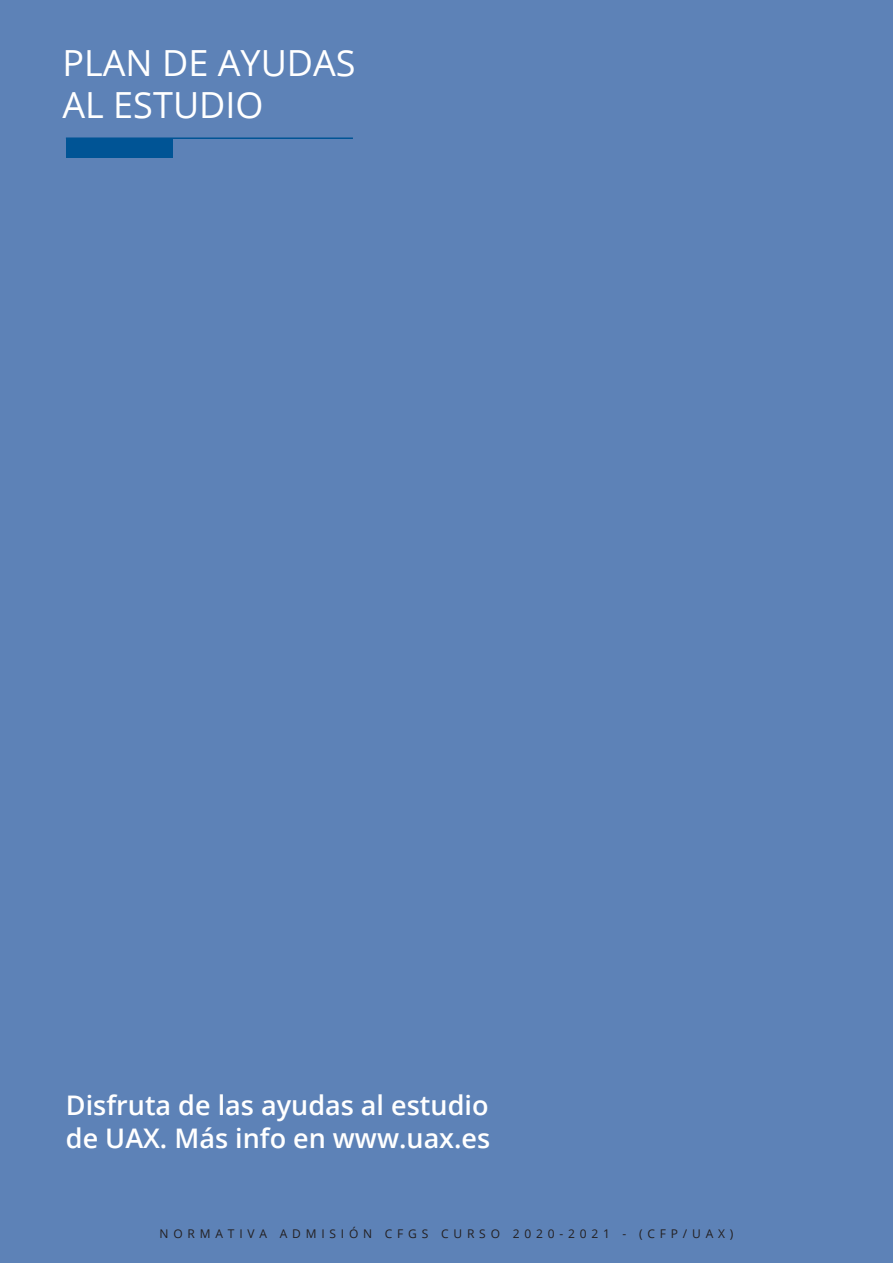
<style>
.page{position:relative;width:893px;height:1263px;background:#5d82b7}
.page>*{position:absolute;margin:0;border:0;box-sizing:border-box;transform-origin:0 0}
.t1{font:36px "Open Sans";color:#fff}
.t2{font:600 27px/33px "Open Sans";color:#fff}
.t3{font:12px "Open Sans";letter-spacing:.4em;color:#231f20}
</style>
<div class="page">
<div style="left:66px;top:139px;width:106px;height:19px;background:#005495"></div>
<hr style="left:66px;top:137px;width:287px;height:2px;background:#005495">
<p class="t1" style="left:62px;top:39px;width:295px">PLAN DE AYUDAS</p>
<p class="t1" style="left:62px;top:81px;width:203px">AL ESTUDIO</p>
<p class="t2" style="left:66px;top:1088px;width:426px">Disfruta de las ayudas al estudio de UAX. Más info en www.uax.es</p>
<p class="t3" style="left:160px;top:1225px;width:575px">NORMATIVA ADMISIÓN CFGS CURSO 2020-2021 - (CFP/UAX)</p>
</div>
